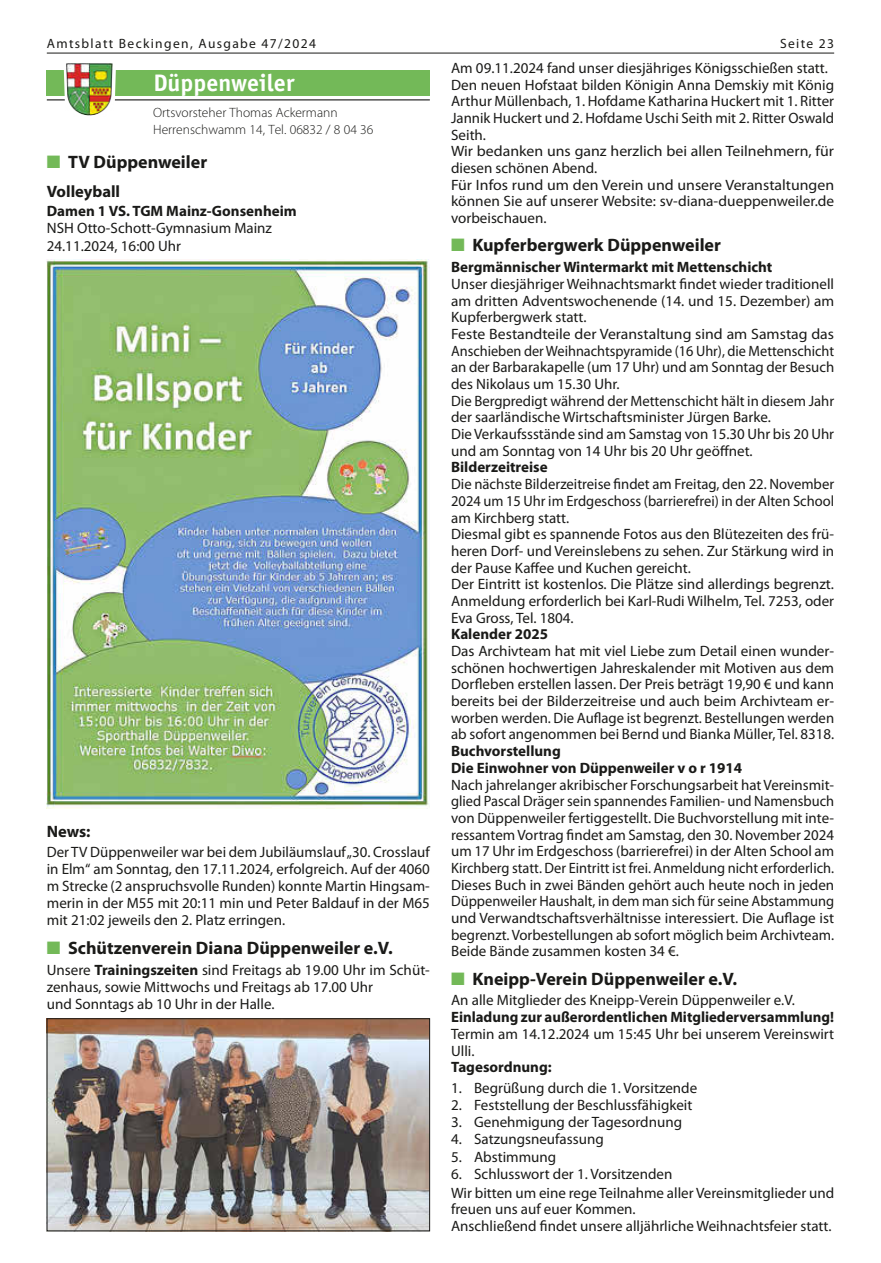
<style>
.page{position:relative;width:881px;height:1263px;background:#fff}
.page>*{position:absolute;margin:0;border:0;box-sizing:border-box;transform-origin:0 0}
.t1{font:700 24px "Officina Sans LT";color:#fff}
.t2{font:700 18px "Myriad Pro";color:#1a1a18}
.t3{font:700 16.5px "Myriad Pro";color:#1a1a18}
.t4{font:15px/16.6px "Myriad Pro";color:#1a1a18}
.t5{font:700 15px/16.6px "Myriad Pro";color:#1a1a18}
.t6{font:300 13.5px/16.2px "Myriad Pro";color:#1a1a18}
.t7{font:13.5px "Myriad Pro";letter-spacing:.1em;color:#1a1a18}
.s1{color:#73b958}
.s2{font-weight:700}
</style>
<div class="page">
<hr style="left:47px;top:53px;width:786px;height:1px;background:#1a1a18">
<div style="left:47px;top:70px;width:382px;height:26px;background:#73b958"></div>
<hr style="left:47px;top:99px;width:382px;height:1px;background:#1a1a18">
<svg style="left:64px;top:70px;width:52px;height:31px"></svg>
<img style="left:66px;top:63px;width:48px;height:53px">
<img style="left:47px;top:260px;width:382px;height:548px">
<img style="left:49px;top:1020px;width:378px;height:209px">
<div style="left:47px;top:1018px;width:382px;height:213px;border:1px solid #1a1a18"></div>
<p class="t7" style="left:47px;top:35px;width:270px">Amtsblatt Beckingen, Ausgabe 47/2024</p>
<p class="t7" style="left:779px;top:35px;width:55px">Seite 23</p>
<p class="t4" style="left:451px;top:59px;width:384px">Am 09.11.2024 fand unser diesjähriges Königsschießen statt.<br>Den neuen Hofstaat bilden Königin Anna Demskiy mit König Arthur Müllenbach, 1. Hofdame Katharina Huckert mit 1. Ritter Jannik Huckert und 2. Hofdame Uschi Seith mit 2. Ritter Oswald Seith.<br>Wir bedanken uns ganz herzlich bei allen Teilnehmern, für diesen schönen Abend.<br>Für Infos rund um den Verein und unsere Veranstaltungen können Sie auf unserer Website: sv-diana-dueppenweiler.de vorbeischauen.</p>
<p class="t2" style="left:451px;top:233px;width:271px"><span class="s1">■</span> Kupferbergwerk Düppenweiler</p>
<p class="t5" style="left:451px;top:258px;width:322px">Bergmännischer Wintermarkt mit Mettenschicht</p>
<p class="t4" style="left:451px;top:275px;width:384px">Unser diesjähriger Weihnachtsmarkt findet wieder traditionell am dritten Adventswochenende (14. und 15. Dezember) am Kupferbergwerk statt.<br>Feste Bestandteile der Veranstaltung sind am Samstag das Anschieben der Weihnachtspyramide (16 Uhr), die Mettenschicht an der Barbarakapelle (um 17 Uhr) und am Sonntag der Besuch des Nikolaus um 15.30 Uhr.<br>Die Bergpredigt während der Mettenschicht hält in diesem Jahr der saarländische Wirtschaftsminister Jürgen Barke.<br>Die Verkaufssstände sind am Samstag von 15.30 Uhr bis 20 Uhr und am Sonntag von 14 Uhr bis 20 Uhr geöffnet.</p>
<p class="t5" style="left:451px;top:459px;width:98px">Bilderzeitreise</p>
<p class="t4" style="left:451px;top:475px;width:384px">Die nächste Bilderzeitreise findet am Freitag, den 22. November 2024 um 15 Uhr im Erdgeschoss (barrierefrei) in der Alten School am Kirchberg statt.<br>Diesmal gibt es spannende Fotos aus den Blütezeiten des frü&shy;heren Dorf- und Vereinslebens zu sehen. Zur Stärkung wird in der Pause Kaffee und Kuchen gereicht.<br>Der Eintritt ist kostenlos. Die Plätze sind allerdings begrenzt.<br>Anmeldung erforderlich bei Karl-Rudi Wilhelm, Tel. 7253, oder Eva Gross, Tel. 1804.</p>
<p class="t5" style="left:451px;top:625px;width:98px">Kalender 2025</p>
<p class="t4" style="left:451px;top:642px;width:384px;text-align:justify">Das Archivteam hat mit viel Liebe zum Detail einen wunder&shy;schönen hochwertigen Jahreskalender mit Motiven aus dem Dorfleben erstellen lassen. Der Preis beträgt 19,90 € und kann bereits bei der Bilderzeitreise und auch beim Archivteam er&shy;worben werden. Die Auflage ist begrenzt. Bestellungen werden ab sofort angenommen bei Bernd und Bianka Müller, Tel. 8318.</p>
<p class="t5" style="left:451px;top:742px;width:292px">Buchvorstellung<br>Die Einwohner von Düppenweiler v o r 1914</p>
<p class="t4" style="left:451px;top:776px;width:384px;text-align:justify">Nach jahrelanger akribischer Forschungsarbeit hat Vereinsmit&shy;glied Pascal Dräger sein spannendes Familien- und Namensbuch von Düppenweiler fertiggestellt. Die Buchvorstellung mit inte&shy;ressantem Vortrag findet am Samstag, den 30. November 2024 um 17 Uhr im Erdgeschoss (barrierefrei) in der Alten School am Kirchberg statt. Der Eintritt ist frei. Anmeldung nicht erforderlich.<br>Dieses Buch in zwei Bänden gehört auch heute noch in jeden Düppenweiler Haushalt, in dem man sich für seine Abstammung und Verwandtschaftsverhältnisse interessiert. Die Auflage ist begrenzt. Vorbestellungen ab sofort möglich beim Archivteam.<br>Beide Bände zusammen kosten 34 €.</p>
<p class="t2" style="left:451px;top:967px;width:287px"><span class="s1">■</span> Kneipp-Verein Düppenweiler e.V.</p>
<p class="t4" style="left:451px;top:992px;width:345px">An alle Mitglieder des Kneipp-Verein Düppenweiler e.V.</p>
<p class="t5" style="left:451px;top:1008px;width:384px">Einladung zur außerordentlichen Mitgliederversammlung!</p>
<p class="t4" style="left:451px;top:1025px;width:384px">Termin am 14.12.2024 um 15:45 Uhr bei unserem Vereinswirt<br>Ulli.</p>
<p class="t5" style="left:451px;top:1058px;width:102px">Tagesordnung:</p>
<p class="t4" style="left:451px;top:1079px;width:247px">1. Begrüßung durch die 1. Vorsitzende</p>
<p class="t4" style="left:451px;top:1096px;width:243px">2. Feststellung der Beschlussfähigkeit</p>
<p class="t4" style="left:451px;top:1113px;width:232px">3. Genehmigung der Tagesordnung</p>
<p class="t4" style="left:451px;top:1131px;width:154px">4. Satzungsneufassung</p>
<p class="t4" style="left:451px;top:1148px;width:107px">5. Abstimmung</p>
<p class="t4" style="left:451px;top:1164px;width:384px;line-height:18.8px">6. Schlusswort der 1. Vorsitzenden<br>Wir bitten um eine rege Teilnahme aller Vereinsmitglieder und</p>
<p class="t4" style="left:451px;top:1201px;width:382px">freuen uns auf euer Kommen.<br>Anschließend findet unsere alljährliche Weihnachtsfeier statt.</p>
<h1 class="t1" style="left:153px;top:68px;width:142px">Düppenweiler</h1>
<p class="t6" style="left:153px;top:105px;width:222px">Ortsvorsteher Thomas Ackermann<br>Herrenschwamm 14, Tel. 06832 / 8 04 36</p>
<p class="t2" style="left:47px;top:150px;width:162px"><span class="s1">■</span> TV Düppenweiler</p>
<p class="t3" style="left:47px;top:181px;width:75px">Volleyball</p>
<p class="t5" style="left:47px;top:202px;width:251px">Damen 1 VS. TGM Mainz-Gonsenheim</p>
<p class="t4" style="left:47px;top:220px;width:227px;line-height:17.1px">NSH Otto-Schott-Gymnasium Mainz<br>24.11.2024, 16:00 Uhr</p>
<p class="t3" style="left:47px;top:821px;width:45px">News:</p>
<p class="t4" style="left:47px;top:843px;width:384px;line-height:17.1px;text-align:justify">Der TV Düppenweiler war bei dem Jubiläumslauf „30. Crosslauf in Elm“ am Sonntag, den 17.11.2024, erfolgreich. Auf der 4060 m Strecke (2 anspruchsvolle Runden) konnte Martin Hingsam&shy;merin in der M55 mit 20:11 min und Peter Baldauf in der M65 mit 21:02 jeweils den 2. Platz erringen.</p>
<p class="t2" style="left:47px;top:936px;width:347px"><span class="s1">■</span> Schützenverein Diana Düppenweiler e.V.</p>
<p class="t4" style="left:47px;top:961px;width:384px;line-height:17.1px">Unsere <span class="s2">Trainingszeiten</span> sind Freitags ab 19.00 Uhr im Schüt&shy;zenhaus, sowie Mittwochs und Freitags ab 17.00 Uhr<br>und Sonntags ab 10 Uhr in der Halle.</p>
</div>
